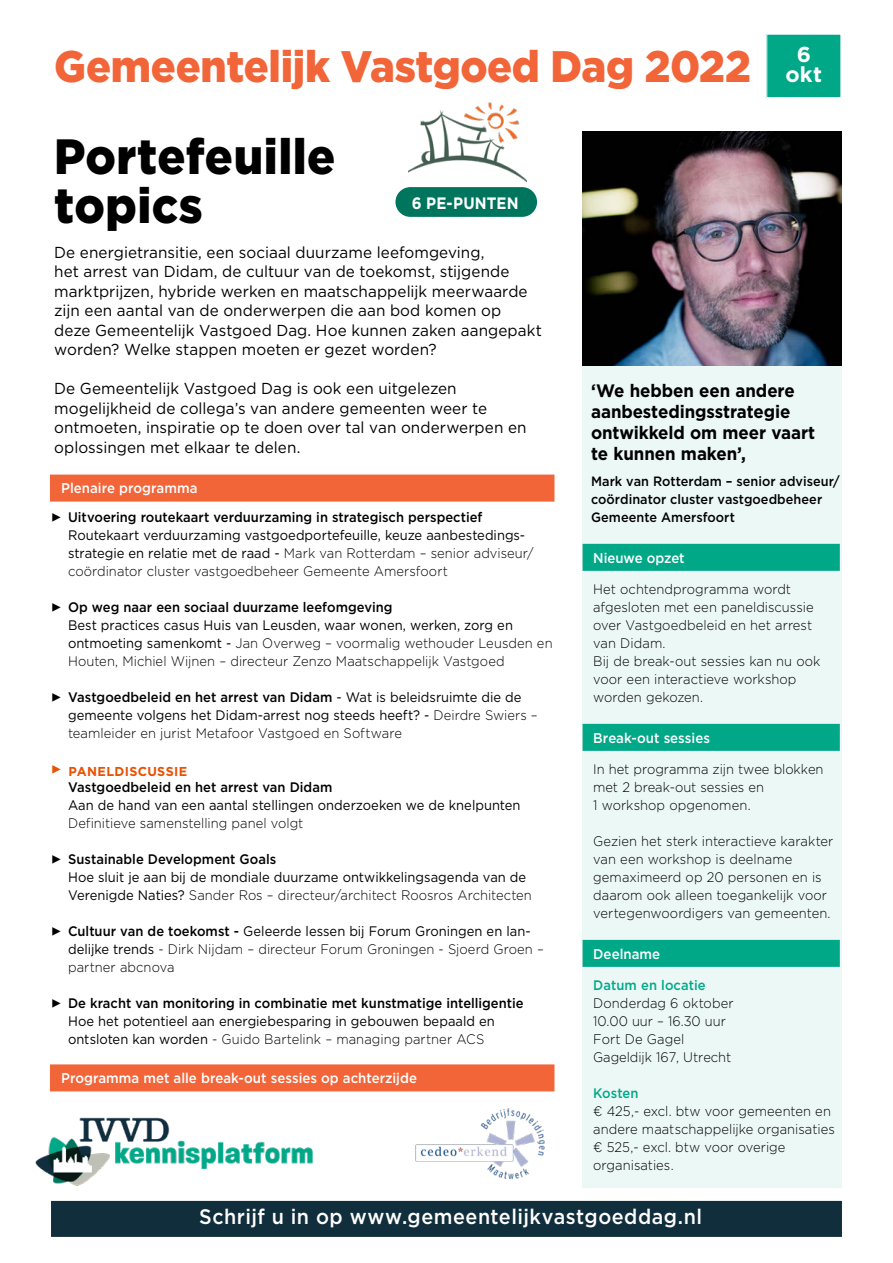
<style>
.page{position:relative;width:893px;height:1263px;background:#fff}
.page>*{position:absolute;margin:0;border:0;box-sizing:border-box;transform-origin:0 0}
.kop_32{font:900 49.5px/49.5px "Gotham";letter-spacing:.01em;color:#000;scale:.94 1}
._1_varia_Kop_Dag{font:900 44.1px "Gotham";letter-spacing:-.01em;color:#f26539;scale:.94 1}
._1_datum_blokje{font:700 21.6px "Gotham";color:#fff}
._3_varia_balk_VS_DG{font:500 21px "Gotham";letter-spacing:.025em;color:#fff;scale:.94 1}
._3_varia_redactie_bo{font:700 18px/21px "Gotham";letter-spacing:-.005em;color:#000;scale:.94 1}
.kaderkopje_12_bold{font:700 16.5px "Gotham";letter-spacing:.01em;color:#fff;scale:.91 1}
.intro_10_6-13{font:15.9px/19.5px "Gotham";letter-spacing:.005em;color:#000;scale:.96 1}
._2_varia_redactie_ba{font:500 14.1px "Gotham";color:#fff;scale:.94 1}
._3_varia_redactie_bo-2{font:500 14.1px "Gotham";color:#fff;scale:.94 1}
._3_varia_redactie_bo-3{font:300 13.8px/18px "Gotham";letter-spacing:.005em;color:#000;scale:.94 1}
._3_varia_redactie_bo-4{font:13.8px/18px "Gotham";color:#000;scale:.94 1}
._3_varia_redactie_bo-5{font:500 13.8px "Gotham";color:#000;scale:.94 1}
._2_varia_redactie_bo{font:300 13.8px "Gotham";letter-spacing:.005em;color:#000;scale:.94 1}
._3_varia_redactie_bo-6{font:500 13.5px/18px "Gotham";letter-spacing:.005em;color:#000;scale:.94 1}
.tk_bold_lijn_oranje{font:700 12.9px "Gotham";letter-spacing:.03em;color:#e95103}
.s1{font-family:"Minion Pro";font-weight:400;font-size:18px}
.s2{font-weight:300}
.s3{font-weight:400}
.s4{font-family:"Minion Pro";font-size:18px}
.s5{font-weight:500}
.s6{font-weight:500;color:#00a888}
</style>
<div class="page">
<img style="left:409px;top:102px;width:118px;height:86px">
<div style="left:583px;top:149px;width:259px;height:1038px;background:#ecf8f6"></div>
<div style="left:583px;top:544px;width:257px;height:27px;background:#00a888"></div>
<div style="left:583px;top:724px;width:257px;height:27px;background:#00a888"></div>
<div style="left:583px;top:940px;width:257px;height:27px;background:#00a888"></div>
<img style="left:583px;top:132px;width:258px;height:234px">
<img style="left:36px;top:1117px;width:277px;height:69px">
<img style="left:415px;top:1108px;width:130px;height:72px">
<div style="left:767px;top:34px;width:74px;height:64px;background:#00a888"></div>
<div style="left:51px;top:1201px;width:791px;height:36px;background:#112e3d"></div>
<div style="left:50px;top:475px;width:504px;height:27px;background:#f26539"></div>
<div style="left:50px;top:1064px;width:504px;height:27px;background:#f26539"></div>
<div style="left:395px;top:187px;width:142px;height:30px;background:#00755e;border-radius:15px"></div>
<p class="_1_varia_Kop_Dag" style="left:54px;top:36px;width:743px">Gemeentelijk Vastgoed Dag 2022</p>
<p class="_1_datum_blokje" style="left:797px;top:40px;width:16px">6</p>
<p class="_1_datum_blokje" style="left:785px;top:60px;width:38px">okt</p>
<p class="kop_32" style="left:54px;top:131px;width:301px">Portefeuille topics</p>
<p class="kaderkopje_12_bold" style="left:412px;top:192px;width:119px">6 PE-PUNTEN</p>
<p class="intro_10_6-13" style="left:54px;top:242px;width:509px">De energietransitie, een sociaal duurzame leefomgeving,<br>het arrest van Didam, de cultuur van de toekomst, stijgende marktprijzen, hybride werken en maatschappelijk meerwaarde zijn een aantal van de onderwerpen die aan bod komen op<br>deze Gemeentelijk Vastgoed Dag. Hoe kunnen zaken aangepakt worden? Welke stappen moeten er gezet worden?</p>
<p class="intro_10_6-13" style="left:54px;top:378px;width:494px">De Gemeentelijk Vastgoed Dag is ook een uitgelezen mogelijkheid de collega’s van andere gemeenten weer te ontmoeten, inspiratie op te doen over tal van onderwerpen en oplossingen met elkaar te delen.</p>
<p class="_2_varia_redactie_ba" style="left:61px;top:479px;width:146px">Plenaire programma</p>
<p class="_3_varia_redactie_bo-5" style="left:51px;top:508px;width:460px"><span class="s1">▶</span> Uitvoering routekaart verduurzaming in strategisch perspectief</p>
<p class="_3_varia_redactie_bo-4" style="left:68px;top:526px;width:497px">Routekaart verduurzaming vastgoedportefeuille, keuze aanbestedings&shy;strategie en relatie met de raad - <span class="s2">Mark van Rotterdam – senior adviseur/ coördinator cluster vastgoedbeheer Gemeente Amersfoort</span></p>
<p class="_3_varia_redactie_bo-5" style="left:51px;top:598px;width:365px"><span class="s1">▶</span> Op weg naar een sociaal duurzame leefomgeving</p>
<p class="_3_varia_redactie_bo-3" style="left:68px;top:616px;width:517px"><span class="s3">Best practices casus Huis van Leusden, waar wonen, werken, zorg en ontmoeting samenkomt -</span> Jan Overweg – voormalig wethouder Leusden en<br>Houten, Michiel Wijnen – directeur Zenzo Maatschappelijk Vastgoed</p>
<p class="_3_varia_redactie_bo-4" style="left:68px;top:688px;width:501px;text-indent:-17px"><span class="s4">▶</span> <span class="s5">Vastgoedbeleid en het arrest van Didam</span> - Wat is beleidsruimte die de gemeente volgens het Didam-arrest nog steeds heeft? - <span class="s2">Deirdre Swiers – teamleider en jurist Metafoor Vastgoed en Software</span></p>
<p class="tk_bold_lijn_oranje" style="left:51px;top:762px;width:138px"><span class="s1">▶</span> PANELDISCUSSIE</p>
<p class="_3_varia_redactie_bo-5" style="left:68px;top:778px;width:283px">Vastgoedbeleid en het arrest van Didam</p>
<p class="_3_varia_redactie_bo-4" style="left:68px;top:796px;width:483px">Aan de hand van een aantal stellingen onderzoeken we de knelpunten</p>
<p class="_2_varia_redactie_bo" style="left:68px;top:814px;width:252px">Definitieve samenstelling panel volgt</p>
<p class="_3_varia_redactie_bo-5" style="left:51px;top:850px;width:241px"><span class="s1">▶</span> Sustainable Development Goals</p>
<p class="_3_varia_redactie_bo-4" style="left:68px;top:868px;width:495px">Hoe sluit je aan bij de mondiale duurzame ontwikkelingsagenda van de<br>Verenigde Naties? <span class="s2">Sander Ros – directeur/architect Roosros Architecten</span></p>
<p class="_3_varia_redactie_bo-3" style="left:68px;top:922px;width:508px;text-indent:-17px"><span class="s1">▶</span> <span class="s5">Cultuur van de toekomst -</span> <span class="s3">Geleerde lessen bij Forum Groningen en lan&shy;delijke trends</span> - Dirk Nijdam – directeur Forum Groningen - Sjoerd Groen – partner abcnova</p>
<p class="_3_varia_redactie_bo-5" style="left:51px;top:994px;width:504px"><span class="s1">▶</span> De kracht van monitoring in combinatie met kunstmatige intelligentie</p>
<p class="_3_varia_redactie_bo-4" style="left:68px;top:1012px;width:456px">Hoe het potentieel aan energiebesparing in gebouwen bepaald en ontsloten kan worden <span class="s2">- Guido Bartelink – managing partner ACS</span></p>
<p class="_2_varia_redactie_ba" style="left:61px;top:1069px;width:380px">Programma met alle break-out sessies op achterzijde</p>
<p class="_3_varia_redactie_bo" style="left:591px;top:380px;width:240px">‘We hebben een andere aanbestedingsstrategie ontwikkeld om meer vaart te kunnen maken’,</p>
<p class="_3_varia_redactie_bo-6" style="left:591px;top:472px;width:266px">Mark van Rotterdam – senior adviseur/ coördinator cluster vastgoedbeheer<br>Gemeente Amersfoort</p>
<p class="_3_varia_redactie_bo-2" style="left:593px;top:548px;width:99px">Nieuwe opzet</p>
<p class="_3_varia_redactie_bo-3" style="left:593px;top:580px;width:243px">Het ochtendprogramma wordt afgesloten met een paneldiscussie over Vastgoedbeleid en het arrest van Didam.<br>Bij de break-out sessies kan nu ook voor een interactieve workshop worden gekozen.</p>
<p class="_3_varia_redactie_bo-2" style="left:593px;top:728px;width:126px">Break-out sessies</p>
<p class="_3_varia_redactie_bo-3" style="left:593px;top:760px;width:246px">In het programma zijn twee blokken met 2 break-out sessies en<br>1 workshop opgenomen.</p>
<p class="_3_varia_redactie_bo-3" style="left:593px;top:832px;width:257px">Gezien het sterk interactieve karakter van een workshop is deelname gemaximeerd op 20 personen en is daarom ook alleen toegankelijk voor vertegenwoordigers van gemeenten.</p>
<p class="_3_varia_redactie_bo-2" style="left:593px;top:944px;width:73px">Deelname</p>
<p class="_3_varia_redactie_bo-3" style="left:593px;top:976px;width:151px"><span class="s6">Datum en locatie<br></span>Donderdag 6 oktober<br>10.00 uur – 16.30 uur<br>Fort De Gagel<br>Gageldijk 167, Utrecht</p>
<p class="_3_varia_redactie_bo-3" style="left:593px;top:1084px;width:258px"><span class="s6">Kosten<br></span>€ 425,- excl. btw voor gemeenten en andere maatschappelijke organisaties € 525,- excl. btw voor overige organisaties.</p>
<p class="_3_varia_balk_VS_DG" style="left:199px;top:1203px;width:536px">Schrijf u in op www.gemeentelijkvastgoeddag.nl</p>
</div>
